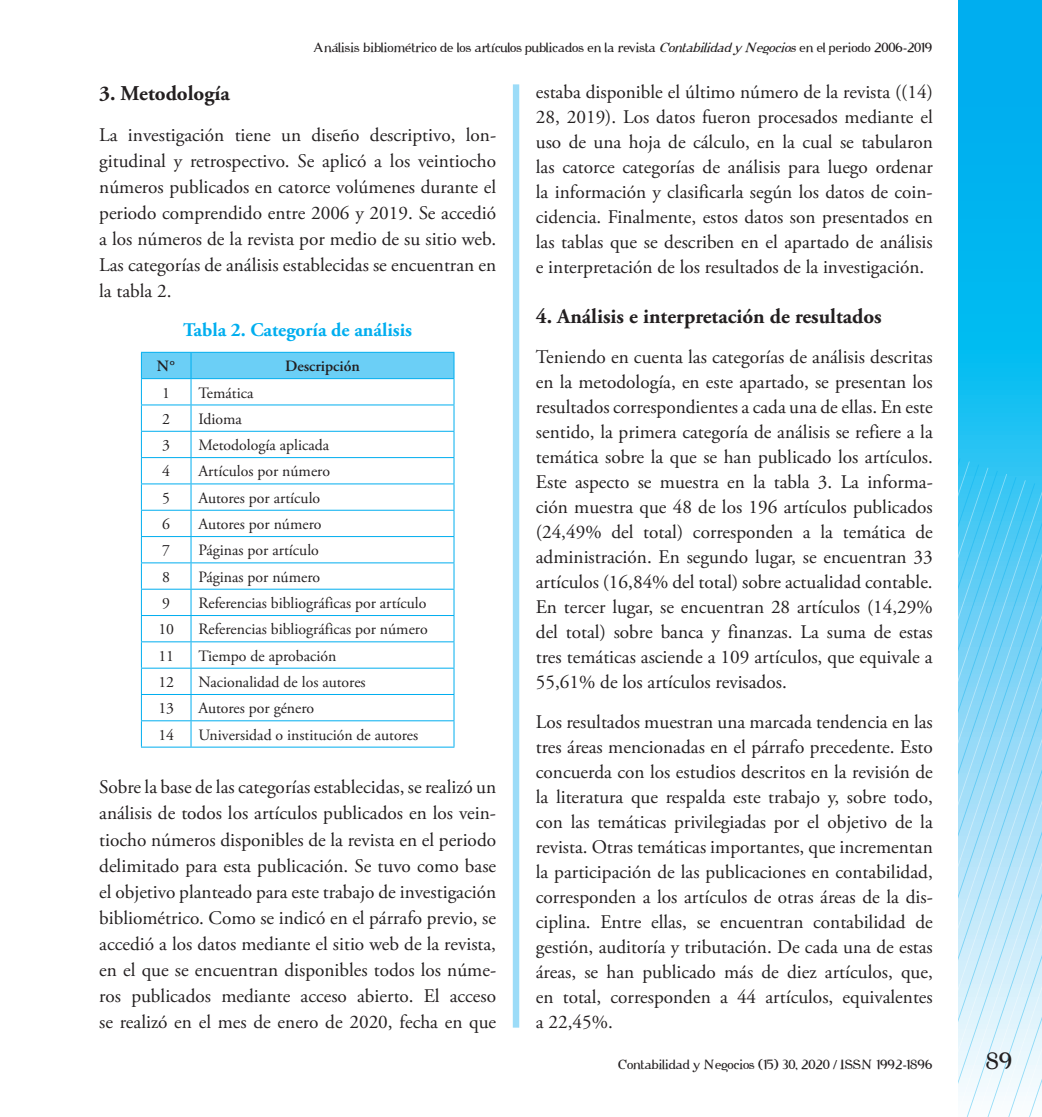
<style>
.page{position:relative;width:1042px;height:1117px;background:#fff}
.page>*{position:absolute;margin:0;border:0;box-sizing:border-box;transform-origin:0 0}
.t1{font:21.88px "Cipher";color:#231f20}
.t2{font:700 21px "Adobe Garamond Pro";color:#231f20}
.t3{font:19.25px/25px "Adobe Garamond Pro";color:#231f20;text-align:justify}
.t4{font:700 19.25px "Adobe Garamond Pro";color:#00aeef}
.t5{font:15.75px "Adobe Garamond Pro";color:#231f20}
.t6{font:600 15.75px "Adobe Garamond Pro";color:#231f20}
.t7{font:12.25px "Cipher";color:#231f20}
.s1{font-style:italic}
</style>
<div class="page">
<svg style="left:958px;top:0;width:84px;height:486px;background:#07b7f0"></svg>
<svg style="left:958px;top:552px;width:84px;height:564px;background:#a4e0f8"></svg>
<svg style="left:968px;top:558px;width:74px;height:558px;background:#abe2f8"></svg>
<div style="left:513px;top:84px;width:6px;height:943px;background:#9cdcf8"></div>
<hr style="left:191px;top:746px;width:263px;height:1px;background:#00aeef">
<svg style="left:141px;top:352px;width:313px;height:394px"></svg>
<hr style="left:141px;top:746px;width:50px;height:1px;background:#00aeef">
<p class="t7" style="left:314px;top:40px;width:620px">Análisis bibliométrico de los artículos publicados en la revista <span class="s1">Contabilidady Negocios</span>en el periodo 2006-2019</p>
<p class="t2" style="left:99px;top:81px;width:132px">3. Metodología</p>
<p class="t3" style="left:99px;top:122px;width:398px;line-height:26.1px">La investigación tiene un diseño descriptivo, lon&shy;gitudinal y retrospectivo. Se aplicó a los veintiocho números publicados en catorce volúmenes durante el periodo comprendido entre 2006 y 2019. Se accedió a los números de la revista por medio de su sitio web.<br>Las categorías de análisis establecidas se encuentran en la tabla 2.</p>
<p class="t4" style="left:183px;top:318px;width:230px">Tabla 2. Categoría de análisis</p>
<p class="t6" style="left:157px;top:357px;width:20px">N°</p>
<p class="t6" style="left:285px;top:357px;width:76px">Descripción</p>
<p class="t5" style="left:162px;top:383px;width:9px">1</p>
<p class="t5" style="left:198px;top:383px;width:57px">Temática</p>
<p class="t5" style="left:162px;top:409px;width:9px">2</p>
<p class="t5" style="left:198px;top:409px;width:45px">Idioma</p>
<p class="t5" style="left:162px;top:435px;width:9px">3</p>
<p class="t5" style="left:198px;top:435px;width:132px">Metodología aplicada</p>
<p class="t5" style="left:162px;top:462px;width:9px">4</p>
<p class="t5" style="left:198px;top:462px;width:133px">Artículos por número</p>
<p class="t5" style="left:162px;top:488px;width:9px">5</p>
<p class="t5" style="left:198px;top:488px;width:123px">Autores por artículo</p>
<p class="t5" style="left:162px;top:514px;width:9px">6</p>
<p class="t5" style="left:198px;top:514px;width:124px">Autores por número</p>
<p class="t5" style="left:162px;top:541px;width:9px">7</p>
<p class="t5" style="left:198px;top:541px;width:122px">Páginas por artículo</p>
<p class="t5" style="left:162px;top:567px;width:9px">8</p>
<p class="t5" style="left:198px;top:567px;width:123px">Páginas por número</p>
<p class="t5" style="left:162px;top:593px;width:9px">9</p>
<p class="t5" style="left:198px;top:593px;width:229px">Referencias bibliográficas por artículo</p>
<p class="t5" style="left:158px;top:619px;width:17px">10</p>
<p class="t5" style="left:198px;top:619px;width:231px">Referencias bibliográficas por número</p>
<p class="t5" style="left:158px;top:646px;width:17px">11</p>
<p class="t5" style="left:198px;top:646px;width:139px">Tiempo de aprobación</p>
<p class="t5" style="left:158px;top:672px;width:17px">12</p>
<p class="t5" style="left:198px;top:672px;width:169px">Nacionalidad de los autores</p>
<p class="t5" style="left:158px;top:698px;width:17px">13</p>
<p class="t5" style="left:198px;top:698px;width:117px">Autores por género</p>
<p class="t5" style="left:158px;top:725px;width:17px">14</p>
<p class="t5" style="left:198px;top:725px;width:221px">Universidad o institución de autores</p>
<p class="t3" style="left:99px;top:774px;width:398px;line-height:26.1px">Sobre la base de las categorías establecidas, se realizó un análisis de todos los artículos publicados en los vein&shy;tiocho números disponibles de la revista en el periodo delimitado para esta publicación. Se tuvo como base el objetivo planteado para este trabajo de investigación bibliométrico. Como se indicó en el párrafo previo, se accedió a los datos mediante el sitio web de la revista, en el que se encuentran disponibles todos los núme&shy;ros publicados mediante acceso abierto. El acceso se realizó en el mes de enero de 2020, fecha en que</p>
<p class="t3" style="left:536px;top:80px;width:398px">estaba disponible el último número de la revista ((14)<br>28, 2019). Los datos fueron procesados mediante el uso de una hoja de cálculo, en la cual se tabularon las catorce categorías de análisis para luego ordenar la información y clasificarla según los datos de coin&shy;cidencia. Finalmente, estos datos son presentados en las tablas que se describen en el apartado de análisis e interpretación de los resultados de la investigación.</p>
<p class="t2" style="left:536px;top:304px;width:347px">4. Análisis e interpretación de resultados</p>
<p class="t3" style="left:536px;top:345px;width:398px">Teniendo en cuenta las categorías de análisis descritas en la metodología, en este apartado, se presentan los resultados correspondientes a cada una de ellas. En este sentido, la primera categoría de análisis se refiere a la temática sobre la que se han publicado los artículos.<br>Este aspecto se muestra en la tabla 3. La informa&shy;ción muestra que 48 de los 196 artículos publicados (24,49% del total) corresponden a la temática de administración. En segundo lugar, se encuentran 33 artículos (16,84% del total) sobre actualidad contable.<br>En tercer lugar, se encuentran 28 artículos (14,29% del total) sobre banca y finanzas. La suma de estas tres temáticas asciende a 109 artículos, que equivale a 55,61% de los artículos revisados.</p>
<p class="t3" style="left:536px;top:709px;width:398px">Los resultados muestran una marcada tendencia en las tres áreas mencionadas en el párrafo precedente. Esto concuerda con los estudios descritos en la revisión de la literatura que respalda este trabajo y, sobre todo, con las temáticas privilegiadas por el objetivo de la revista. Otras temáticas importantes, que incrementan la participación de las publicaciones en contabilidad, corresponden a los artículos de otras áreas de la dis&shy;ciplina. Entre ellas, se encuentran contabilidad de gestión, auditoría y tributación. De cada una de estas áreas, se han publicado más de diez artículos, que, en total, corresponden a 44 artículos, equivalentes a 22,45%.</p>
<p class="t7" style="left:618px;top:1057px;width:316px">Contabilidad y Negocios (15) 30, 2020 / ISSN 1992-1896</p>
<p class="t1" style="left:986px;top:1047px;width:28px">89</p>
</div>
